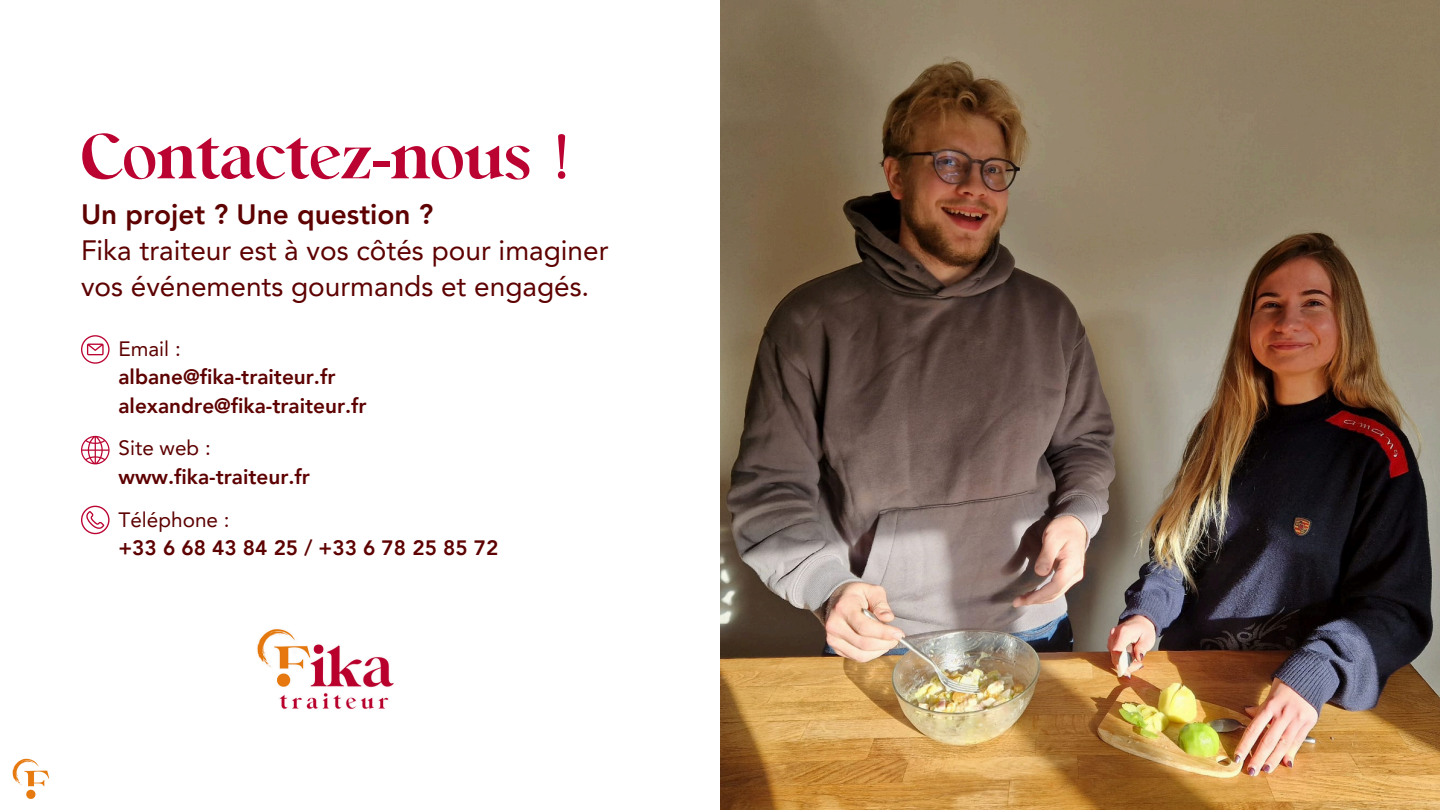
<style>
.page{position:relative;width:1440px;height:810px;background:#fff}
.page>*{position:absolute;margin:0;border:0;box-sizing:border-box;transform-origin:0 0}
.t1{font:64px "Voltaire Frangela";color:#bb0331}
.t2{font:28px/36px "Avenir LT Pro";color:#5d0101}
.t3{font:800 20.8px "Avenir LT Pro";color:#5d0101}
.t4{font:20.8px "Avenir LT Pro";color:#5d0101}
.s1{font-weight:800}
</style>
<div class="page">
<img style="left:720px;top:0;width:720px;height:810px">
<img style="left:257px;top:629px;width:137px;height:80px">
<img style="left:12px;top:758px;width:38px;height:41px">
<svg style="left:81px;top:335px;width:29px;height:29px"></svg>
<svg style="left:81px;top:436px;width:29px;height:28px"></svg>
<svg style="left:81px;top:506px;width:29px;height:28px"></svg>
<h2 class="t1" style="left:81px;top:121px;width:488px">Contactez-nous !</h2>
<p class="t2" style="left:81px;top:199px;width:529px"><span class="s1">Un projet ? Une question ?<br></span>Fika traiteur est à vos côtés pour imaginer vos événements gourmands et engagés.</p>
<p class="t4" style="left:118px;top:340px;width:64px">Email :</p>
<p class="t3" style="left:118px;top:368px;width:219px">albane@fika-traiteur.fr</p>
<p class="t3" style="left:118px;top:397px;width:250px">alexandre@fika-traiteur.fr</p>
<p class="t4" style="left:118px;top:440px;width:94px">Site web :</p>
<p class="t3" style="left:118px;top:468px;width:193px">www.fika-traiteur.fr</p>
<p class="t4" style="left:118px;top:511px;width:113px">Téléphone :</p>
<p class="t3" style="left:118px;top:539px;width:381px">+33 6 68 43 84 25 / +33 6 78 25 85 72</p>
</div>
